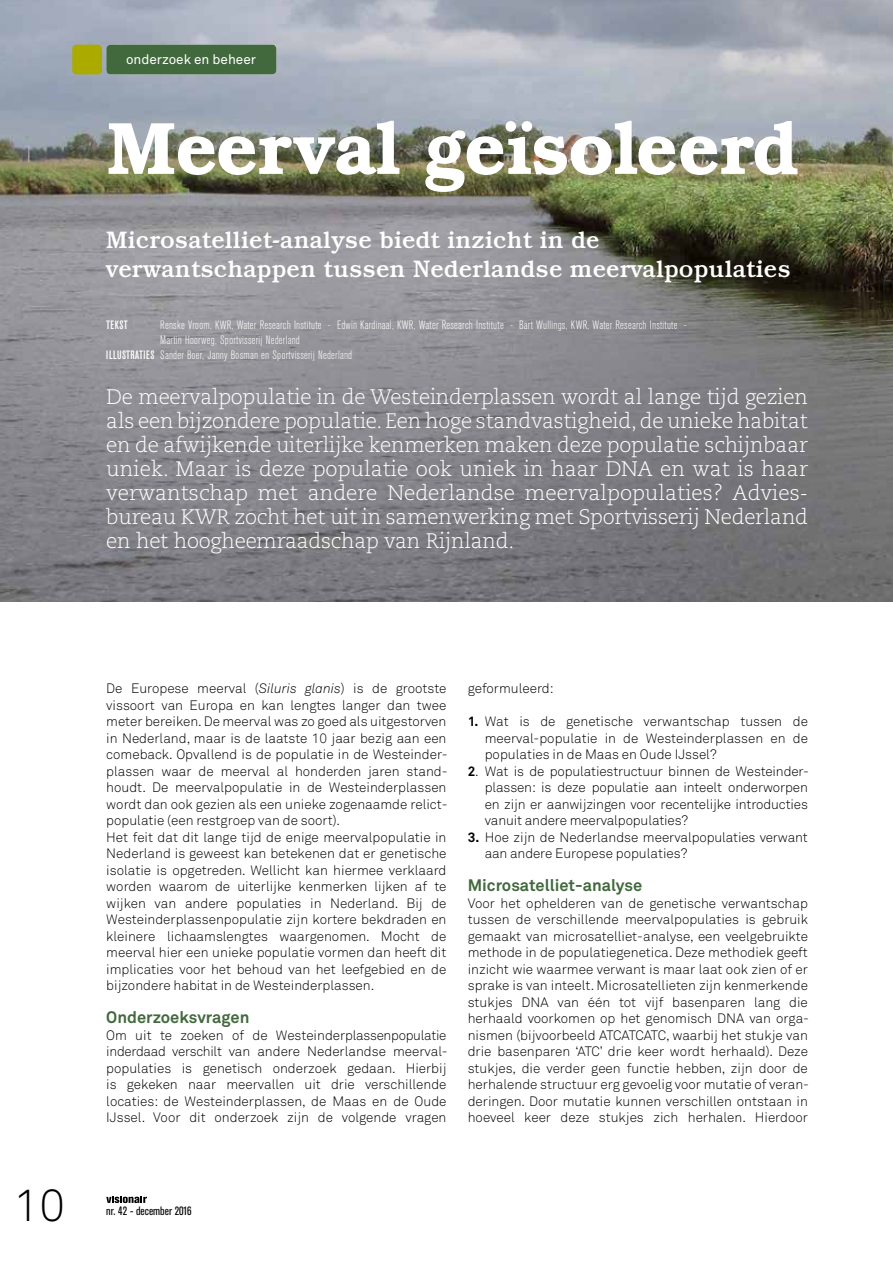
<style>
.page{position:relative;width:893px;height:1263px;background:#fff}
.page>*{position:absolute;margin:0;border:0;box-sizing:border-box;transform-origin:0 0}
.t1{font:600 75px "Bookman";letter-spacing:-.02em;color:#fff}
.t2{font:300 45px "Akkurat";color:#000}
.t3{font:500 24px/28.8px "Bookman";letter-spacing:.005em;color:#fff}
.t4{font:21px/24px "Caecilia Light Os F";letter-spacing:-.01em;color:#fff;text-align:justify}
.t5{font:700 16.5px "Akkurat";color:#42693d}
.t6{font:300 13.5px/16.5px "Akkurat";color:#000;text-align:justify}
.t7{font:13.5px "Akkurat";color:#fff}
.t8{font:300 12px "Akzidenz Grotesk Condensed BQ";letter-spacing:.02em;color:#fff}
.t9{font:12px "Akzidenz Grotesk Condensed BQ";color:#000}
.t10{font:500 12px "Akzidenz Grotesk Condensed BQ";letter-spacing:.03em;color:#fff}
.s1{font-weight:500}
.s2{font-style:italic}
.s3{font-weight:700}
</style>
<div class="page">
<svg style="left:106px;top:1197px;width:41px;height:6px"></svg>
<img style="left:0;top:0;width:893px;height:602px">
<div style="left:106px;top:45px;width:170px;height:29px;background:#42693d;border-radius:4px"></div>
<div style="left:72px;top:45px;width:30px;height:29px;background:#aa0;border-radius:4px"></div>
<p class="t7" style="left:126px;top:52px;width:131px">onderzoek en beheer</p>
<h1 class="t1" style="left:106px;top:104px;width:695px">Meerval geïsoleerd</h1>
<h3 class="t3" style="left:106px;top:226px;width:686px">Microsatelliet-analyse biedt inzicht in de verwantschappen tussen Nederlandse meervalpopulaties</h3>
<p class="t10" style="left:106px;top:318px;width:23px">TEKST</p>
<p class="t8" style="left:160px;top:318px;width:528px">Renske Vroom, KWR, Water Research Institute - Edwin Kardinaal, KWR, Water Research Institute - Bart Wullings, KWR, Water Research Institute -</p>
<p class="t8" style="left:160px;top:333px;width:141px">Martin Hoorweg, Sportvisserij Nederland</p>
<p class="t8" style="left:106px;top:348px;width:247px"><span class="s1">ILLUSTRATIES</span> Sander Boer, Janny Bosman en Sportvisserij Nederland</p>
<p class="t4" style="left:106px;top:385px;width:703px">De meervalpopulatie in de Westeinderplassen wordt al lange tijd gezien als een bijzondere populatie. Een hoge standvastigheid, de unieke habitat en de afwijkende uiterlijke kenmerken maken deze populatie schijnbaar uniek. Maar is deze populatie ook uniek in haar DNA en wat is haar verwantschap met andere Nederlandse meervalpopulaties? Advies&shy;bureau KWR zocht het uit in samenwerking met Sportvisserij Nederland en het hoogheemraadschap van Rijnland.</p>
<h2 class="t2" style="left:14px;top:1179px;width:53px">10</h2>
<p class="t6" style="left:106px;top:680px;width:343px;text-align:left">De Europese meerval (<span class="s2">Siluris glanis</span>) is de grootste vissoort van Europa en kan lengtes langer dan twee meter bereiken. De meerval was zo goed als uitgestorven in Nederland, maar is de laatste 10 jaar bezig aan een comeback. Opvallend is de populatie in de Westeinder&shy;plassen waar de meerval al honderden jaren stand&shy;houdt. De meervalpopulatie in de Westeinderplassen wordt dan ook gezien als een unieke zogenaamde relict&shy;populatie (een restgroep van de soort).<br>Het feit dat dit lange tijd de enige meervalpopulatie in Nederland is geweest kan betekenen dat er genetische isolatie is opgetreden. Wellicht kan hiermee verklaard worden waarom de uiterlijke kenmerken lijken af te wijken van andere populaties in Nederland. Bij de Westeinderplassenpopulatie zijn kortere bekdraden en kleinere lichaamslengtes waargenomen. Mocht de meerval hier een unieke populatie vormen dan heeft dit implicaties voor het behoud van het leefgebied en de bijzondere habitat in de Westeinderplassen.</p>
<p class="t5" style="left:106px;top:1007px;width:145px">Onderzoeksvragen</p>
<p class="t6" style="left:106px;top:1027px;width:342px">Om uit te zoeken of de Westeinderplassenpopulatie inderdaad verschilt van andere Nederlandse meerval&shy;populaties is genetisch onderzoek gedaan. Hierbij is gekeken naar meervallen uit drie verschillende locaties: de Westeinderplassen, de Maas en de Oude IJssel. Voor dit onderzoek zijn de volgende vragen</p>
<p class="t6" style="left:468px;top:680px;width:87px">geformuleerd:</p>
<p class="t6" style="left:485px;top:713px;width:325px;text-indent:-17px"><span class="s3">1.</span> Wat is de genetische verwantschap tussen de meerval-populatie in de Westeinderplassen en de populaties in de Maas en Oude IJssel?</p>
<p class="t6" style="left:485px;top:763px;width:326px;text-indent:-17px"><span class="s3">2</span>. Wat is de populatiestructuur binnen de Westeinder&shy;plassen: is deze populatie aan inteelt onderworpen en zijn er aanwijzingen voor recentelijke introducties vanuit andere meervalpopulaties?</p>
<p class="t6" style="left:485px;top:829px;width:325px;text-indent:-17px"><span class="s3">3.</span> Hoe zijn de Nederlandse meervalpopulaties verwant aan andere Europese populaties?</p>
<p class="t5" style="left:468px;top:875px;width:176px">Microsatelliet-analyse</p>
<p class="t6" style="left:468px;top:895px;width:343px">Voor het ophelderen van de genetische verwantschap tussen de verschillende meervalpopulaties is gebruik gemaakt van microsatelliet-analyse, een veelgebruikte methode in de populatiegenetica. Deze methodiek geeft inzicht wie waarmee verwant is maar laat ook zien of er sprake is van inteelt. Microsatellieten zijn kenmerkende stukjes DNA van één tot vijf basenparen lang die herhaald voorkomen op het genomisch DNA van orga&shy;nismen (bijvoorbeeld ATCATCATC, waarbij het stukje van drie basenparen ‘ATC’ drie keer wordt herhaald). Deze stukjes, die verder geen functie hebben, zijn door de herhalende structuur erg gevoelig voor mutatie of veran&shy;deringen. Door mutatie kunnen verschillen ontstaan in hoeveel keer deze stukjes zich herhalen. Hierdoor</p>
<p class="t9" style="left:106px;top:1204px;width:87px">nr. 42 - december 2016</p>
</div>
